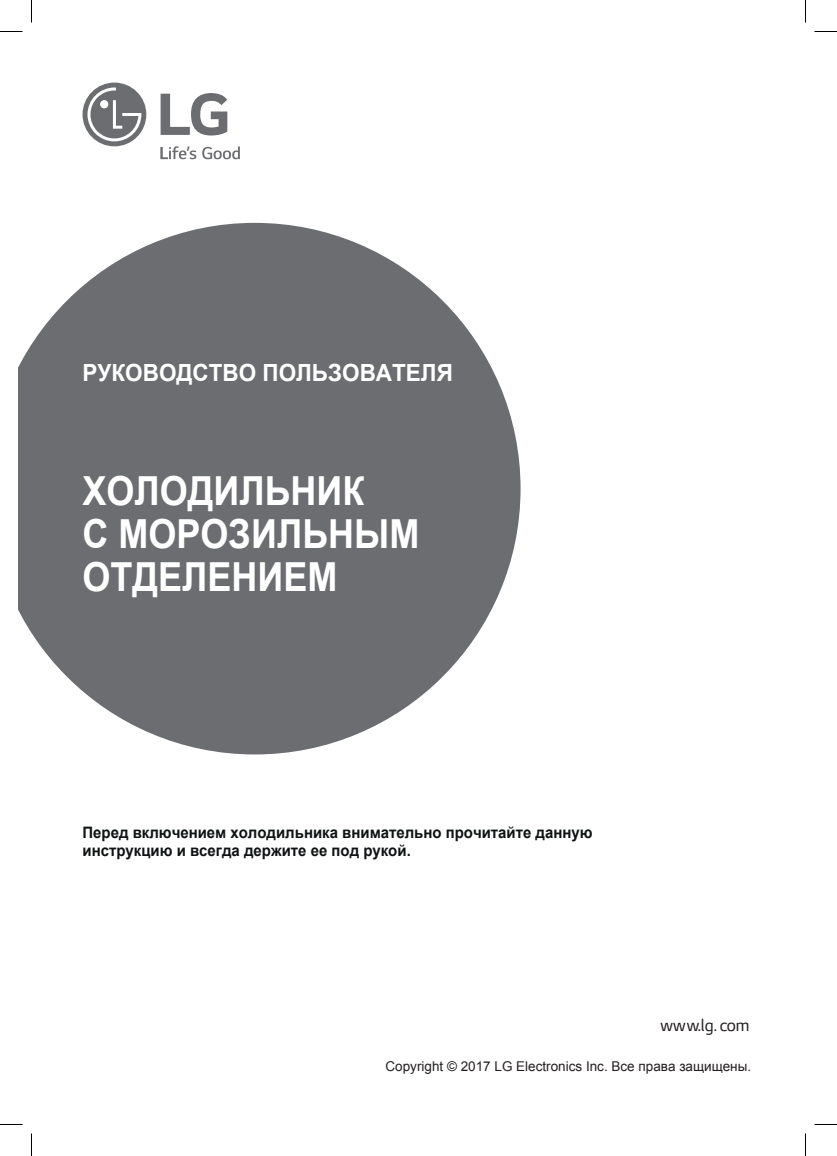
<style>
.page{position:relative;width:837px;height:1156px;background:#fff}
.page>*{position:absolute;margin:0;border:0;box-sizing:border-box;transform-origin:0 0}
.t1{font:700 40.05px/43.2px "Arial";color:#fff;scale:.9 1}
.t2{font:700 23.7px "Arial";color:#fff;scale:.95 1}
.t3{font:18px "LG Smart";color:#231f20}
.t4{font:700 15.75px/18px "Arial";color:#0f1313;scale:.95 1}
.t5{font:13.5px "Arial";color:#231f20}
</style>
<div class="page">
<svg style="left:19px;top:223px;width:501px;height:531px;fill:#6c6d70"></svg>
<svg style="left:83px;top:83px;width:63px;height:63px"></svg>
<svg style="left:161px;top:93px;width:66px;height:42px"></svg>
<div style="left:100px;top:100px;width:8px;height:8px;background:#fff;border-radius:50%"></div>
<svg style="left:161px;top:146px;width:35px;height:13px"></svg>
<svg style="left:202px;top:146px;width:38px;height:13px"></svg>
<svg style="left:0;top:31px;width:22px;height:1px"></svg>
<svg style="left:814px;top:31px;width:23px;height:1px"></svg>
<svg style="left:0;top:1124px;width:22px;height:1px"></svg>
<svg style="left:814px;top:1124px;width:23px;height:1px"></svg>
<svg style="left:31px;top:0;width:1px;height:23px"></svg>
<svg style="left:31px;top:1133px;width:1px;height:23px"></svg>
<svg style="left:805px;top:0;width:1px;height:23px"></svg>
<svg style="left:805px;top:1133px;width:1px;height:23px"></svg>
<h2 class="t2" style="left:83px;top:357px;width:391px">РУКОВОДСТВО ПОЛЬЗОВАТЕЛЯ</h2>
<h1 class="t1" style="left:83px;top:470px;width:376px">ХОЛОДИЛЬНИК<br>С МОРОЗИЛЬНЫМ<br>ОТДЕЛЕНИЕМ</h1>
<p class="t4" style="left:83px;top:824px;width:538px">Перед включением холодильника внимательно прочитайте данную инструкцию и всегда держите ее под рукой.</p>
<p class="t3" style="left:661px;top:1013px;width:90px">www.lg. com</p>
<p class="t5" style="left:385px;top:1057px;width:367px">Copyright © 2017 LG Electronics Inc. Все права защищены.</p>
</div>
